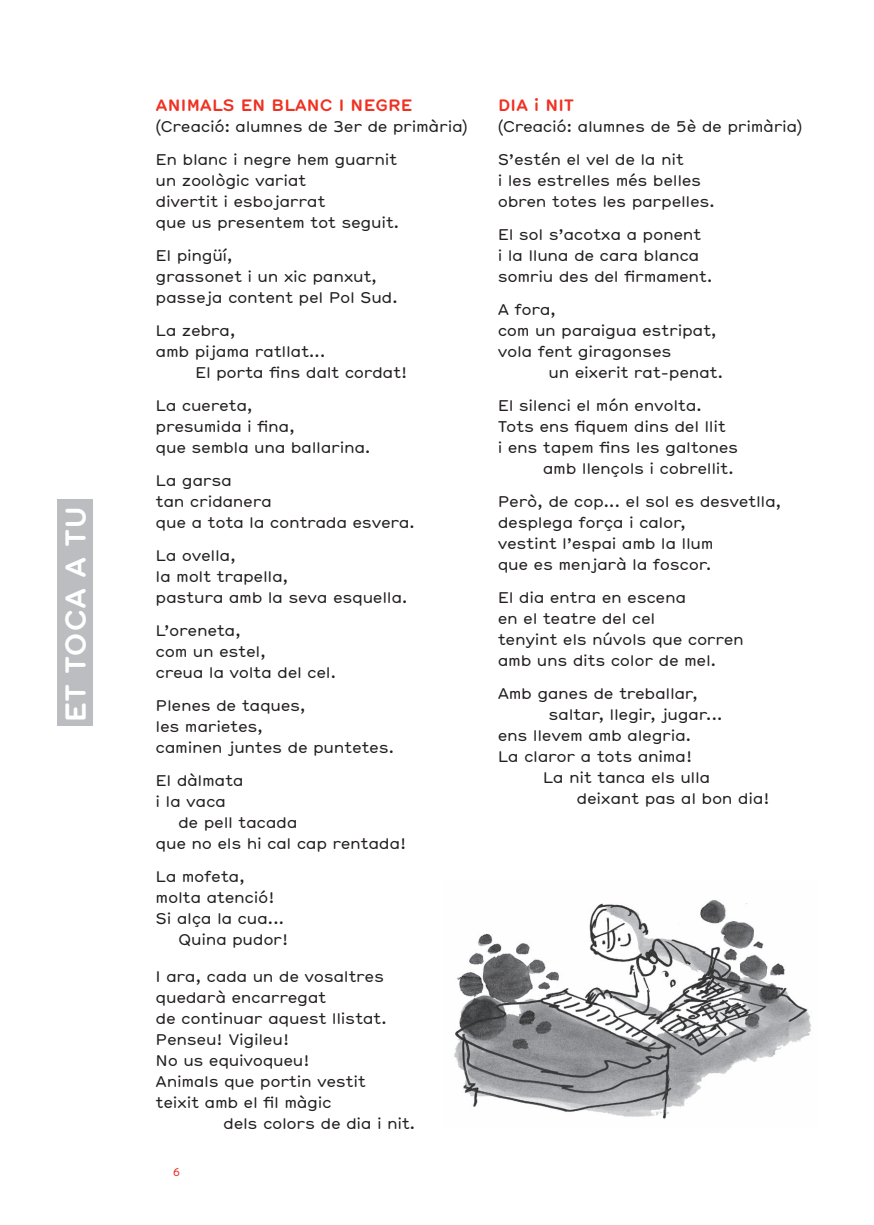
<style>
.page{position:relative;width:874px;height:1225px;background:#fff}
.page>*{position:absolute;margin:0;border:0;box-sizing:border-box;transform-origin:0 0}
.t1{font:700 28px "Hermes";color:#fff}
.t2{font:700 16px "Hermes";letter-spacing:-.025em;color:#ef3122}
.t3{font:15px/21px "Hermes";letter-spacing:-.025em;color:#231f20}
.t4{font:10px "Hermes";color:#ef3122}
</style>
<div class="page">
<img style="left:454px;top:900px;width:357px;height:219px">
<div style="left:57px;top:499px;width:35px;height:226px;background:#bcbdc0"></div>
<h1 class="t1" style="left:54px;top:722px;width:218px;rotate:-90deg">Et toca a tu</h1>
<p class="t2" style="left:156px;top:93px;width:23px">ANIM</p>
<p class="t2" style="left:200px;top:93px;width:120px">ALS EN BLANC</p>
<p class="t2" style="left:338px;top:93px;width:76px">I NEGRE</p>
<p class="t3" style="left:156px;top:115px;width:313px">(Creació: alumnes de 3er de primària)</p>
<p class="t3" style="left:156px;top:148px;width:245px">En blanc i negre hem guarnit un zoològic variat<br>divertit i esbojarrat<br>que us presentem tot seguit.</p>
<p class="t3" style="left:156px;top:244px;width:243px">El pingüí,<br>grassonet i un xic panxut, passeja content pel Pol Sud.</p>
<p class="t3" style="left:156px;top:319px;width:81px">La zebra,</p>
<p class="t3" style="left:156px;top:340px;width:171px">amb pijama ratllat...</p>
<p class="t3" style="left:195px;top:361px;width:214px">El porta fins dalt cordat!</p>
<p class="t3" style="left:156px;top:394px;width:216px">La cuereta,<br>presumida i fina,<br>que sembla una ballarina.</p>
<p class="t3" style="left:156px;top:469px;width:261px">La garsa<br>tan cridanera<br>que a tota la contrada esvera.</p>
<p class="t3" style="left:156px;top:544px;width:253px">La ovella,<br>la molt trapella,<br>pastura amb la seva esquella.</p>
<p class="t3" style="left:156px;top:619px;width:182px">L’oreneta,<br>com un estel,<br>creua la volta del cel.</p>
<p class="t3" style="left:156px;top:694px;width:240px">Plenes de taques,<br>les marietes,<br>caminen juntes de puntetes.</p>
<p class="t3" style="left:156px;top:769px;width:89px">El dàlmata i la vaca</p>
<p class="t3" style="left:156px;top:811px;width:252px;text-indent:22px">de pell tacada<br>que no els hi cal cap rentada!</p>
<p class="t3" style="left:156px;top:865px;width:91px">La mofeta,</p>
<p class="t3" style="left:156px;top:886px;width:121px">molta atenció!</p>
<p class="t3" style="left:156px;top:907px;width:130px">Si alça la cua...</p>
<p class="t3" style="left:178px;top:928px;width:112px">Quina pudor!</p>
<p class="t3" style="left:156px;top:965px;width:230px">I ara, cada un de vosaltres</p>
<p class="t3" style="left:156px;top:986px;width:172px">quedarà encarregat</p>
<p class="t3" style="left:156px;top:1007px;width:233px">de continuar aquest llistat.</p>
<p class="t3" style="left:156px;top:1028px;width:135px">Penseu! Vigileu!</p>
<p class="t3" style="left:156px;top:1049px;width:156px">No us equivoqueu!</p>
<p class="t3" style="left:156px;top:1070px;width:212px">Animals que portin vestit</p>
<p class="t3" style="left:156px;top:1091px;width:177px">teixit amb el fil màgic</p>
<p class="t3" style="left:223px;top:1112px;width:193px">dels colors de dia i nit.</p>
<p class="t4" style="left:173px;top:1165px;width:9px">6</p>
<p class="t2" style="left:497px;top:93px;width:78px">DIA i NIT</p>
<p class="t3" style="left:497px;top:115px;width:306px">(Creació: alumnes de 5è de primària)</p>
<p class="t3" style="left:497px;top:148px;width:219px">S’estén el vel de la nit<br>i les estrelles més belles obren totes les parpelles.</p>
<p class="t3" style="left:497px;top:223px;width:216px">El sol s’acotxa a ponent<br>i la lluna de cara blanca somriu des del firmament.</p>
<p class="t3" style="left:497px;top:298px;width:220px">A fora,<br>com un paraigua estripat, vola fent giragonses</p>
<p class="t3" style="left:548px;top:361px;width:176px">un eixerit rat-penat.</p>
<p class="t3" style="left:497px;top:394px;width:206px">El silenci el món envolta.</p>
<p class="t3" style="left:497px;top:415px;width:229px">Tots ens fiquem dins del llit</p>
<p class="t3" style="left:497px;top:436px;width:242px">i ens tapem fins les galtones</p>
<p class="t3" style="left:542px;top:457px;width:192px">amb llençols i cobrellit.</p>
<p class="t3" style="left:497px;top:490px;width:285px">Però, de cop... el sol es desvetlla, desplega força i calor,<br>vestint l’espai amb la llum<br>que es menjarà la foscor.</p>
<p class="t3" style="left:497px;top:586px;width:247px">El dia entra en escena<br>en el teatre del cel<br>tenyint els núvols que corren amb uns dits color de mel.</p>
<p class="t3" style="left:497px;top:682px;width:201px">Amb ganes de treballar,</p>
<p class="t3" style="left:548px;top:703px;width:175px">saltar, llegir, jugar...</p>
<p class="t3" style="left:497px;top:724px;width:195px">ens llevem amb alegria.</p>
<p class="t3" style="left:497px;top:745px;width:196px">La claror a tots anima!</p>
<p class="t3" style="left:542px;top:766px;width:169px">La nit tanca els ulla</p>
<p class="t3" style="left:576px;top:787px;width:195px">deixant pas al bon dia!</p>
</div>
